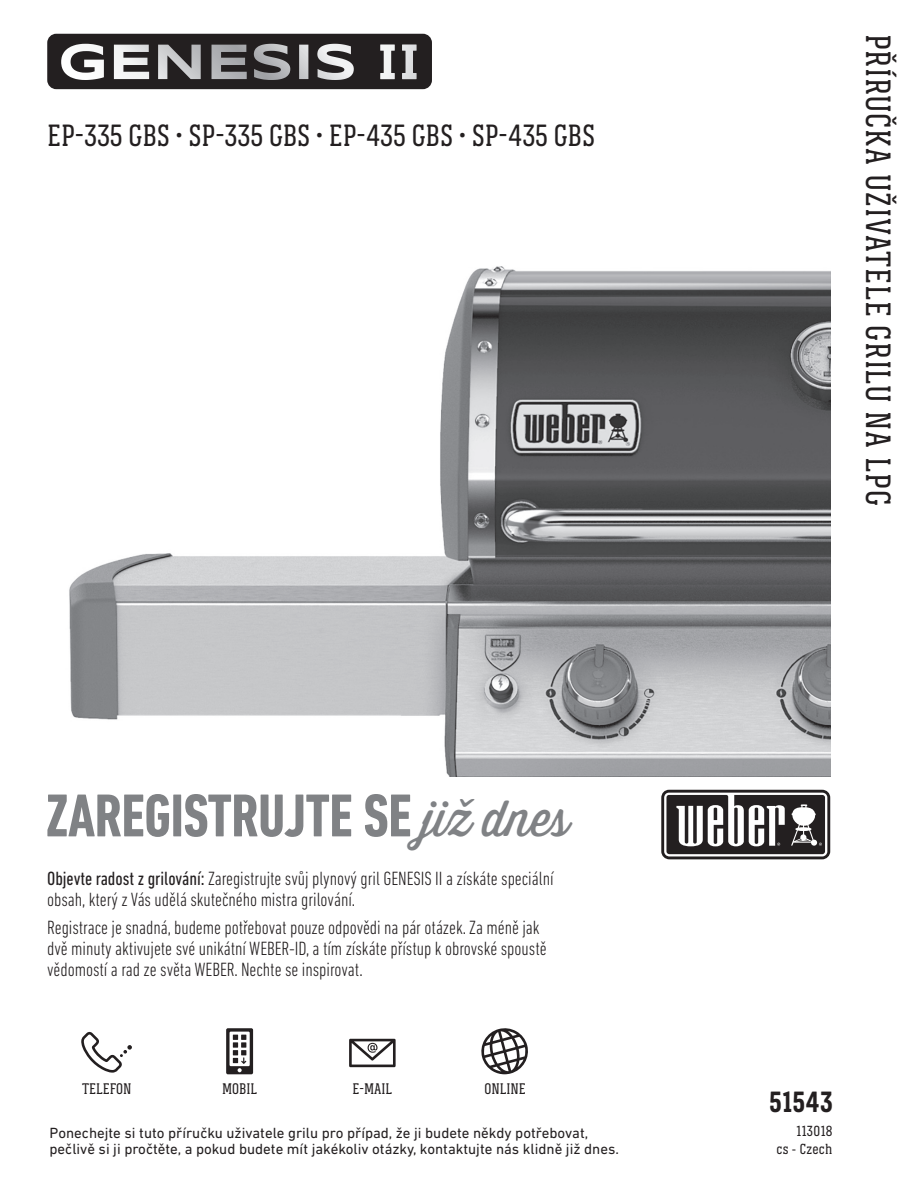
<style>
.page{position:relative;width:918px;height:1188px;background:#fff}
.page>*{position:absolute;margin:0;border:0;box-sizing:border-box;transform-origin:0 0}
.t1{font:700 condensed 61.5px "DIN Next LT Pro";letter-spacing:-.01em;color:#808285}
.t2{font:36px "Weber Serif";letter-spacing:.02em;color:#231f20}
.t3{font:31.5px "Weber Serif";color:#231f20}
.t4{font:700 30px "Weber Serif";letter-spacing:.025em;color:#231f20}
.t5{font:300 condensed 19.5px/21px "DIN Next LT Pro";letter-spacing:-.005em;color:#231f20}
.t6{font:15.75px "Weber Serif";color:#231f20}
.t7{font:15px/16.5px "DIN Next LT Pro";color:#231f20}
.t8{font:15px/18px "Weber Serif";letter-spacing:.025em;color:#231f20;text-align:right}
.s1{font-family:"Thirsty Soft";font-weight:400;font-stretch:normal;font-size:49.5px}
.s2{font-weight:400}
</style>
<div class="page">
<svg style="left:47px;top:34px;width:385px;height:55px;background:#4a4749"></svg>
<svg style="left:254px;top:44px;width:100px;height:36px;background:#7e7d7f"></svg>
<svg style="left:380px;top:44px;width:15px;height:35px"></svg>
<svg style="left:402px;top:44px;width:15px;height:35px"></svg>
<svg style="left:661px;top:790px;width:169px;height:69px"></svg>
<svg style="left:664px;top:793px;width:163px;height:63px"></svg>
<svg style="left:81px;top:1032px;width:51px;height:41px"></svg>
<svg style="left:349px;top:1039px;width:47px;height:28px"></svg>
<svg style="left:481px;top:1028px;width:47px;height:46px"></svg>
<svg style="left:226px;top:1028px;width:27px;height:46px"></svg>
<img style="left:69px;top:266px;width:761px;height:510px">
<h3 class="t3" style="left:47px;top:119px;width:549px">EP-335 GBS • SP-335 GBS • EP-435 GBS • SP-435 GBS</h3>
<h1 class="t1" style="left:46px;top:781px;width:525px">ZAREGISTRUJTE SE<span class="s1">již dnes</span></h1>
<p class="t5" style="left:47px;top:868px;width:508px"><span class="s2">Objevte radost z grilování:</span> Zaregistrujte svůj plynový gril GENESIS II a získáte speciální obsah, který z Vás udělá skutečného mistra grilování.</p>
<p class="t5" style="left:47px;top:917px;width:501px">Registrace je snadná, budeme potřebovat pouze odpovědi na pár otázek. Za méně jak dvě minuty aktivujete své unikátní WEBER-ID, a tím získáte přístup k obrovské spoustě vědomostí a rad ze světa WEBER. Nechte se inspirovat.</p>
<p class="t6" style="left:82px;top:1081px;width:51px">TELEFON</p>
<p class="t6" style="left:222px;top:1081px;width:37px">MOBIL</p>
<p class="t6" style="left:353px;top:1081px;width:41px">E-MAIL</p>
<p class="t6" style="left:485px;top:1081px;width:43px">ONLINE</p>
<p class="t7" style="left:50px;top:1124px;width:571px">Ponechejte si tuto příručku uživatele grilu pro případ, že ji budete někdy potřebovat, pečlivě si ji pročtěte, a pokud budete mít jakékoliv otázky, kontaktujte nás klidně již dnes.</p>
<h2 class="t2" style="left:898px;top:34px;width:473px;rotate:90deg">PŘÍRUČKA UŽIVATELE GRILU NA LPG</h2>
<h3 class="t4" style="left:770px;top:1084px;width:64px">51543</h3>
<p class="t8" style="left:777px;top:1122px;width:57px">113018<br>cs - Czech</p>
</div>
